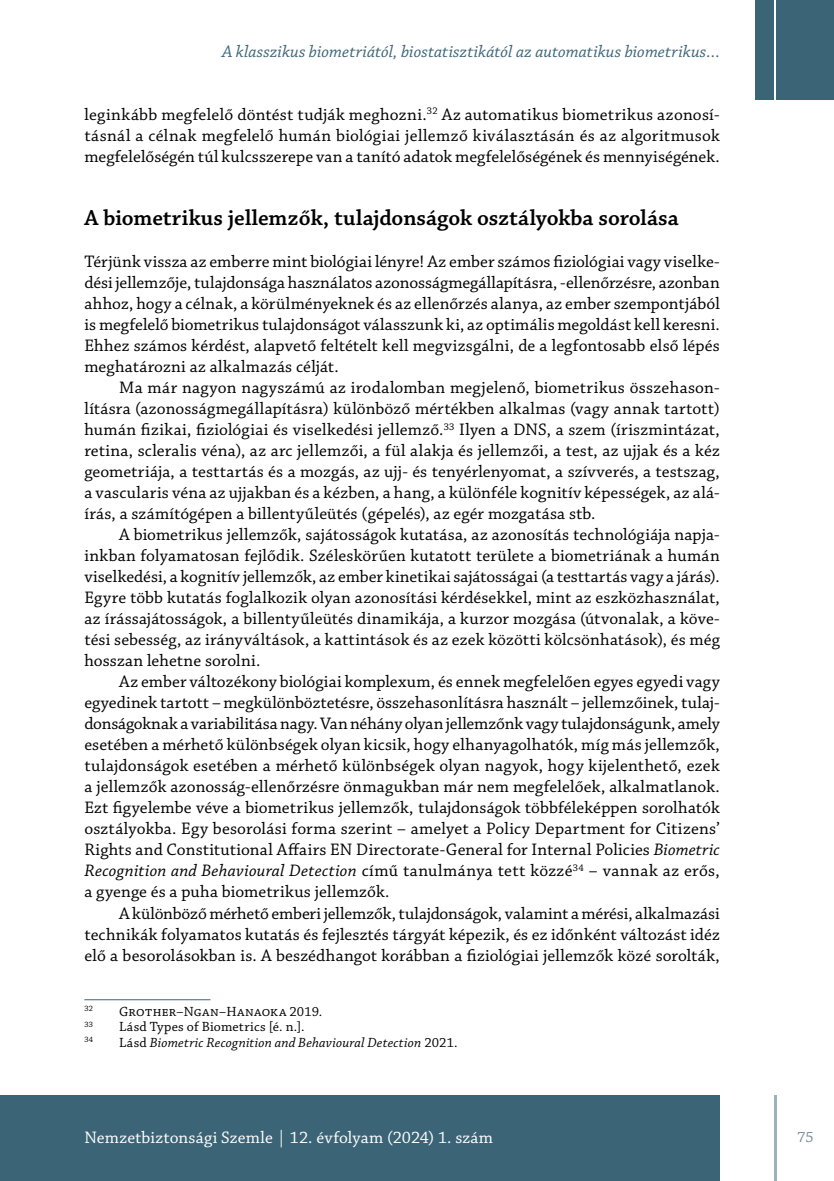
<style>
.page{position:relative;width:834px;height:1181px;background:#fff}
.page>*{position:absolute;margin:0;border:0;box-sizing:border-box;transform-origin:0 0}
.t1{font:600 22.75px "Chaparral Pro";color:#000}
.t2{font:17.5px/21px "Chaparral Pro";letter-spacing:.005em;color:#000;text-align:justify}
.t3{font:italic 17.5px "Chaparral Pro";letter-spacing:.005em;color:#3b6476}
.t4{font:17.5px "Chaparral Pro";color:#fff}
.t5{font:15.75px "Chaparral Pro";color:#778c9b}
.t6{font:14px "Chaparral Pro";letter-spacing:.015em;color:#000}
.t7{font:italic 14px "Chaparral Pro";letter-spacing:.01em;color:#000}
.t8{font:8.22px "Chaparral Pro";color:#000}
.s1{font-style:italic}
.s2{font-style:normal}
</style>
<div class="page">
<hr style="left:774px;top:1095px;width:2px;height:86px;background:#3b6476">
<div style="left:0;top:1095px;width:719px;height:86px;background:#3b6476"></div>
<div style="left:776px;top:0;width:57px;height:99px;background:#3b6476"></div>
<div style="left:755px;top:0;width:19px;height:99px;background:#3b6476"></div>
<hr style="left:84px;top:999px;width:126px;height:1px;background:#3b6476">
<p class="t3" style="left:222px;top:42px;width:499px">A klasszikus biometriától, biostatisztikától az automatikus biometrikus…</p>
<p class="t2" style="left:84px;top:105px;width:636px">leginkább megfelelő döntést tudják meghozni.<sup>32</sup> Az automatikus biometrikus azonosí&shy;tásnál a célnak megfelelő humán biológiai jellemző kiválasztásán és az algoritmusok megfelelőségén túl kulcsszerepe van a tanító adatok megfelelőségének és mennyiségének.</p>
<h1 class="t1" style="left:84px;top:205px;width:596px">A biometrikus jellemzők, tulajdonságok osztályokba sorolása</h1>
<p class="t2" style="left:84px;top:252px;width:637px">Térjünk vissza az emberre mint biológiai lényre! Az ember számos fiziológiai vagy viselke&shy;dési jellemzője, tulajdonsága használatos azonosságmegállapításra, -ellenőrzésre, azonban ahhoz, hogy a célnak, a körülményeknek és az ellenőrzés alanya, az ember szempontjából is megfelelő biometrikus tulajdonságot válasszunk ki, az optimális megoldást kell keresni.<br>Ehhez számos kérdést, alapvető feltételt kell megvizsgálni, de a legfontosabb első lépés meghatározni az alkalmazás célját.</p>
<p class="t2" style="left:84px;top:378px;width:636px;text-indent:35px">Ma már nagyon nagyszámú az irodalomban megjelenő, biometrikus összehason&shy;lításra (azonosságmegállapításra) különböző mértékben alkalmas (vagy annak tartott) humán fizikai, fiziológiai és viselkedési jellemző.<sup>33</sup> Ilyen a DNS, a szem (íriszmintázat, retina, scleralis véna), az arc jellemzői, a fül alakja és jellemzői, a test, az ujjak és a kéz geometriája, a testtartás és a mozgás, az ujj- és tenyérlenyomat, a szívverés, a testszag, a vascularis véna az ujjakban és a kézben, a hang, a különféle kognitív képességek, az alá&shy;írás, a számítógépen a billentyűleütés (gépelés), az egér mozgatása stb.</p>
<p class="t2" style="left:84px;top:525px;width:636px;text-indent:35px">A biometrikus jellemzők, sajátosságok kutatása, az azonosítás technológiája napja&shy;inkban folyamatosan fejlődik. Széleskörűen kutatott területe a biometriának a humán viselkedési, a kognitív jellemzők, az ember kinetikai sajátosságai (a testtartás vagy a járás).<br>Egyre több kutatás foglalkozik olyan azonosítási kérdésekkel, mint az eszközhasználat, az írássajátosságok, a billentyűleütés dinamikája, a kurzor mozgása (útvonalak, a köve&shy;tési sebesség, az irányváltások, a kattintások és az ezek közötti kölcsönhatások), és még hosszan lehetne sorolni.</p>
<p class="t2" style="left:84px;top:672px;width:637px;text-indent:35px">Az ember változékony biológiai komplexum, és ennek megfelelően egyes egyedi vagy egyedinek tartott – megkülönböztetésre, összehasonlításra használt – jellemzőinek, tulaj&shy;donságoknak a variabilitása nagy. Van néhány olyan jellemzőnk vagy tulajdonságunk, amely esetében a mérhető különbségek olyan kicsik, hogy elhanyagolhatók, míg más jellemzők, tulajdonságok esetében a mérhető különbségek olyan nagyok, hogy kijelenthető, ezek a jellemzők azonosság-ellenőrzésre önmagukban már nem megfelelőek, alkalmatlanok.<br>Ezt figyelembe véve a biometrikus jellemzők, tulajdonságok többféleképpen sorolhatók osztályokba. Egy besorolási forma szerint – amelyet a Policy Department for Citizens’ Rights and Constitutional Affairs EN Directorate-General for Internal Policies <span class="s1">Biometric Recognition and Behavioural Detection</span> című tanulmánya tett közzé<sup>34</sup> – vannak az erős, a gyenge és a puha biometrikus jellemzők.</p>
<p class="t2" style="left:84px;top:903px;width:636px;text-indent:35px">A különböző mérhető emberi jellemzők, tulajdonságok, valamint a mérési, alkalmazási technikák folyamatos kutatás és fejlesztés tárgyát képezik, és ez időnként változást idéz elő a besorolásokban is. A beszédhangot korábban a fiziológiai jellemzők közé sorolták,</p>
<p class="t8" style="left:84px;top:1003px;width:10px">32</p>
<p class="t6" style="left:119px;top:1003px;width:205px">Grother–Ngan–Hanaoka 2019.</p>
<p class="t8" style="left:84px;top:1019px;width:10px">33</p>
<p class="t6" style="left:119px;top:1019px;width:187px">Lásd Types of Biometrics [é. n.].</p>
<p class="t8" style="left:84px;top:1035px;width:10px">34</p>
<p class="t7" style="left:119px;top:1035px;width:340px"><span class="s2">Lásd</span> Biometric Recognition and Behavioural Detection <span class="s2">2021.</span></p>
<p class="t4" style="left:84px;top:1127px;width:410px">Nemzetbiztonsági Szemle | 12. évfolyam (2024) 1. szám</p>
<p class="t5" style="left:797px;top:1128px;width:18px">75</p>
</div>
